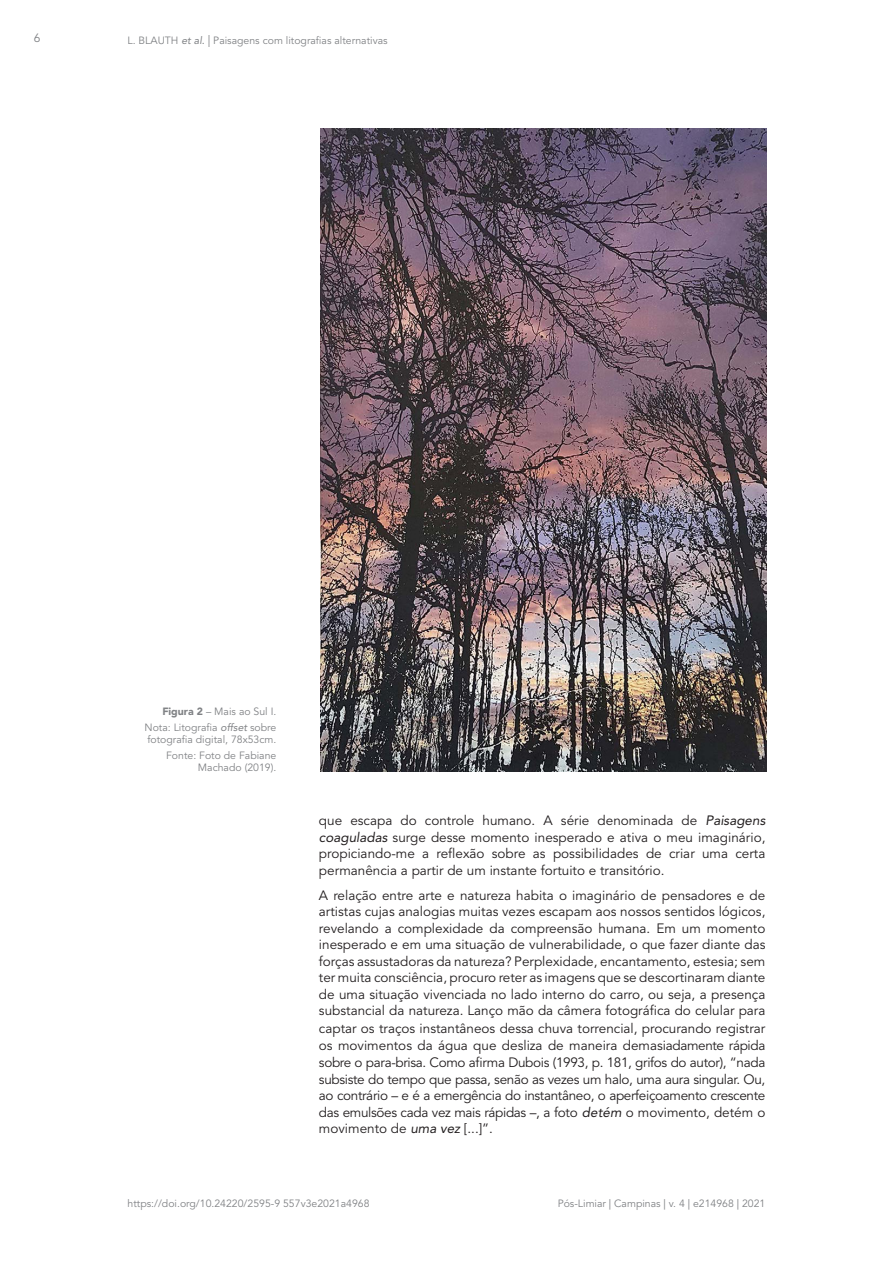
<style>
.page{position:relative;width:893px;height:1263px;background:#fff}
.page>*{position:absolute;margin:0;border:0;box-sizing:border-box;transform-origin:0 0}
.P1{font:13.5px/16.6px "Avenir LT Std";color:#231f20;text-align:justify}
.t1{font:12px "Avenir LT Std";color:#808285}
.Notas{font:10.5px/12px "Avenir LT Std";color:#808285}
.s1{font-style:italic}
.s2{font-size:12px}
.s3{font-weight:900}
.s4{font-family:"Frutiger";font-weight:300}
</style>
<div class="page">
<img style="left:320px;top:129px;width:447px;height:643px">
<p class="t1" style="left:34px;top:31px;width:8px">6</p>
<p class="Notas" style="left:128px;top:34px;width:262px">L. BLAUTH <span class="s1">et al.</span> <span class="s2">|</span> Paisagens com litografias alternativas</p>
<p class="Notas" style="left:162px;top:705px;width:116px"><span class="s3">Figura 2</span> – Mais ao Sul I.</p>
<p class="Notas" style="left:145px;top:722px;width:133px">Nota: Litografia <span class="s1">offset</span> sobre fotografia digital, 78x53cm.</p>
<p class="Notas" style="left:166px;top:750px;width:112px;text-align:right">Fonte: Foto de Fabiane<br>Machado (2019).</p>
<p class="P1" style="left:319px;top:813px;width:448px">que escapa do controle humano. A série denominada de <span class="s1">Paisagens coaguladas</span> surge desse momento inesperado e ativa o meu imaginário, propiciando-me a reflexão sobre as possibilidades de criar uma certa permanência a partir de um instante fortuito e transitório.</p>
<p class="P1" style="left:319px;top:887px;width:448px">A relação entre arte e natureza habita o imaginário de pensadores e de artistas cujas analogias muitas vezes escapam aos nossos sentidos lógicos, revelando a complexidade da compreensão humana. Em um momento inesperado e em uma situação de vulnerabilidade, o que fazer diante das forças assustadoras da natureza? Perplexidade, encantamento, estesia; sem ter muita consciência, procuro reter as imagens que se descortinaram diante de uma situação vivenciada no lado interno do carro, ou seja, a presença substancial da natureza. Lanço mão da câmera fotográfica do celular para captar os traços instantâneos dessa chuva torrencial, procurando registrar os movimentos da água que desliza de maneira demasiadamente rápida sobre o para-brisa. Como afirma Dubois (1993, p. 181, grifos do autor), “nada subsiste do tempo que passa, senão as vezes um halo, uma aura singular. Ou, ao contrário – e é a emergência do instantâneo, o aperfeiçoamento crescente das emulsões cada vez mais rápidas –, a foto <span class="s1">detém</span> o movimento, detém o movimento de <span class="s1">uma vez</span> [...]”.</p>
<p class="Notas" style="left:128px;top:1198px;width:243px">https://doi.org/10.24220/2595-9 557v3e2021a4968</p>
<p class="Notas" style="left:558px;top:1198px;width:209px">Pós-Limiar <span class="s4">|</span> Campinas <span class="s4">|</span> v. 4 <span class="s4">|</span> e214968 <span class="s4">|</span> 2021</p>
</div>
